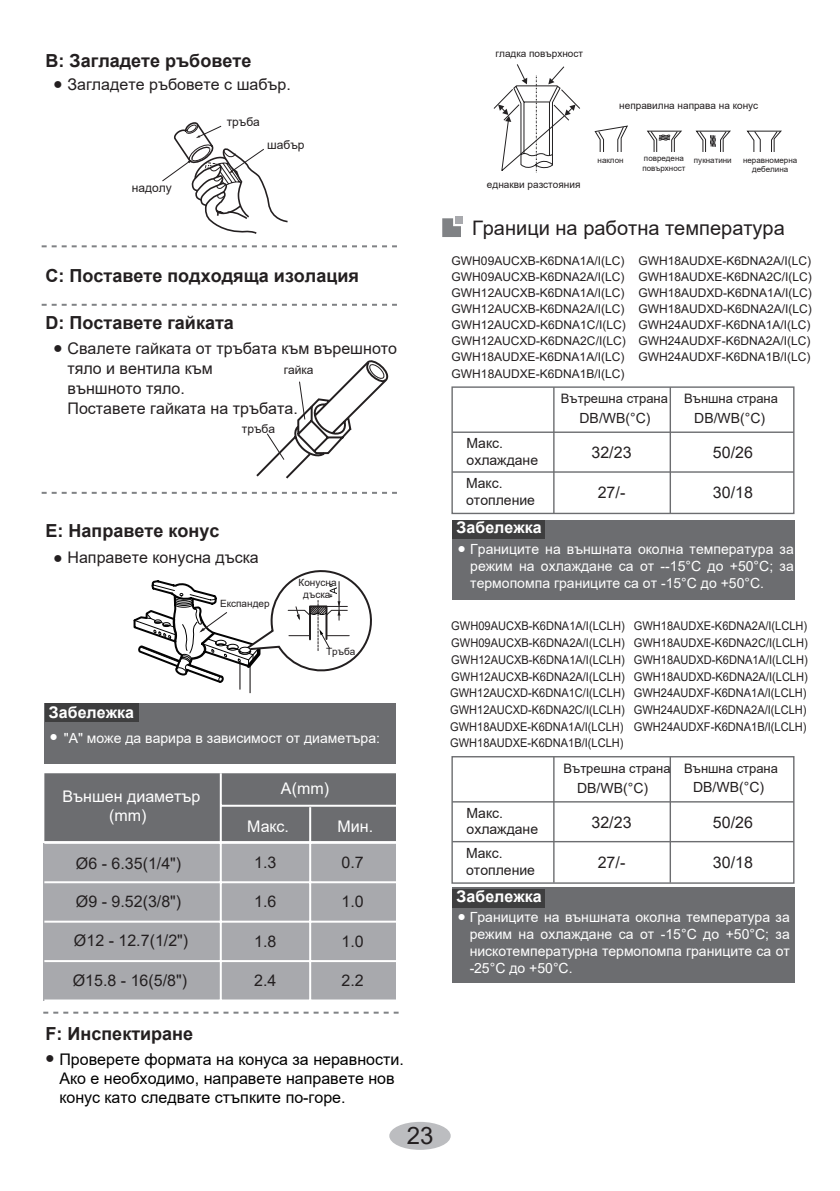
<style>
.page{position:relative;width:840px;height:1191px;background:#fff}
.page>*{position:absolute;margin:0;border:0;box-sizing:border-box;transform-origin:0 0}
.t1{font:24px "Arial";color:#231f20}
.t2{font:20px "Arial";color:#231f20}
.t3{font:700 18px "Arial";color:#231f20}
.t4{font:16px/20px "Arial";color:#231f20}
.t5{font:16px/19.2px "Arial";color:#000}
.t6{font:16px/18.4px "Arial";color:#fff;text-align:center}
.t7{font:700 16px "Arial";color:#fff}
.t8{font:14.2px "Arial";color:#fff}
.t9{font:14px/17px "Arial";color:#fff}
.t10{font:14px/16.8px "Arial";color:#231f20}
.t11{font:14px "Arial";color:#fff}
.t12{font:14px/16.8px "Arial";color:#231f20}
.t13{font:13px "Arial";color:#231f20}
.t14{font:13px "Arial";color:#231f20}
.t15{font:12px/16.8px "Arial";color:#231f20;text-align:justify;scale:.92 1}
.t16{font:12px/16px "Arial";color:#231f20;text-align:justify}
.t17{font:10px/12px "Arial";color:#231f20;text-align:center}
.t18{font:8px/9.6px "Arial";color:#231f20;text-align:center}
.s1{font-size:14.2px}
.s2{font-style:inherit}
</style>
<div class="page">
<div style="left:389px;top:1121px;width:61px;height:28px;background:#bcbdc0;border-radius:50%"></div>
<svg style="left:442px;top:218px;width:18px;height:19px"></svg>
<div style="left:451px;top:386px;width:343px;height:128px;border:1px solid #6c6d70"></div>
<div style="left:452px;top:887px;width:341px;height:96px;background:#6c6d70"></div>
<div style="left:451px;top:756px;width:343px;height:127px;border:1px solid #6c6d70"></div>
<div style="left:452px;top:520px;width:342px;height:79px;background:#6c6d70"></div>
<div style="left:454px;top:216px;width:8px;height:8px;background:#a8a9ad"></div>
<hr style="left:452px;top:431px;width:341px;height:2px;background:#6c6d70">
<hr style="left:452px;top:471px;width:341px;height:2px;background:#6c6d70">
<hr style="left:452px;top:801px;width:341px;height:1px;background:#6c6d70">
<hr style="left:452px;top:841px;width:341px;height:1px;background:#6c6d70">
<hr style="left:553px;top:387px;width:1px;height:126px;background:#6c6d70">
<hr style="left:669px;top:387px;width:1px;height:126px;background:#6c6d70">
<hr style="left:553px;top:756px;width:1px;height:126px;background:#6c6d70">
<hr style="left:669px;top:756px;width:1px;height:126px;background:#6c6d70">
<div style="left:45px;top:703px;width:351px;height:60px;background:#6c6d70"></div>
<div style="left:45px;top:703px;width:93px;height:18px;background:#3e3e3f"></div>
<svg style="left:42px;top:245px;width:355px;height:2px"></svg>
<svg style="left:43px;top:1011px;width:355px;height:2px"></svg>
<svg style="left:42px;top:304px;width:355px;height:2px"></svg>
<svg style="left:42px;top:492px;width:355px;height:2px"></svg>
<svg style="left:256px;top:360px;width:133px;height:119px"></svg>
<svg style="left:133px;top:570px;width:239px;height:123px"></svg>
<div style="left:44px;top:773px;width:352px;height:68px;background:#6c6d70"></div>
<div style="left:43px;top:843px;width:353px;height:157px;background:#a8a9ad"></div>
<hr style="left:220px;top:804px;width:176px;height:2px;background:#fff">
<hr style="left:220px;top:773px;width:2px;height:227px;background:#fff">
<hr style="left:309px;top:807px;width:2px;height:193px;background:#fff">
<hr style="left:44px;top:842px;width:352px;height:2px;background:#fff">
<hr style="left:44px;top:881px;width:352px;height:2px;background:#fff">
<hr style="left:44px;top:920px;width:352px;height:2px;background:#fff">
<hr style="left:44px;top:960px;width:352px;height:2px;background:#fff">
<hr style="left:44px;top:999px;width:352px;height:2px;background:#fff">
<svg style="left:162px;top:122px;width:126px;height:112px"></svg>
<svg style="left:594px;top:125px;width:34px;height:27px"></svg>
<svg style="left:647px;top:130px;width:84px;height:22px"></svg>
<svg style="left:746px;top:130px;width:36px;height:22px"></svg>
<svg style="left:493px;top:64px;width:87px;height:109px"></svg>
<div style="left:452px;top:520px;width:92px;height:19px;background:#3e3e3f"></div>
<div style="left:452px;top:889px;width:92px;height:18px;background:#3e3e3f"></div>
<h3 class="t3" style="left:46px;top:48px;width:207px">B: Загладете ръбовете</h3>
<h3 class="t4" style="left:53px;top:74px;width:239px">● Загладете ръбовете с шабър.</h3>
<p class="t16" style="left:132px;top:180px;width:41px">надолу</p>
<p class="t16" style="left:226px;top:114px;width:35px">тръба</p>
<p class="t16" style="left:267px;top:137px;width:39px">шабър</p>
<h3 class="t3" style="left:46px;top:263px;width:315px">C: Поставете подходяща изолация</h3>
<h3 class="t3" style="left:46px;top:310px;width:190px">D: Поставете гайката</h3>
<h3 class="t4" style="left:53px;top:337px;width:11px">●</h3>
<h3 class="t4" style="left:67px;top:339px;width:331px">Свалете гайката от тръбата към върешното тяло и вентила към</h3>
<p class="t16" style="left:284px;top:361px;width:31px">гайка</p>
<h3 class="t4" style="left:67px;top:379px;width:232px">външното тяло.<br>Поставете гайката на тръбата.</h3>
<p class="t16" style="left:242px;top:421px;width:35px">тръба</p>
<h3 class="t3" style="left:46px;top:518px;width:175px">E: Направете конус</h3>
<h3 class="t4" style="left:53px;top:547px;width:207px">● Направете конусна дъска</h3>
<p class="t17" style="left:220px;top:597px;width:51px">Експандер</p>
<p class="t17" style="left:298px;top:576px;width:39px">Конусна дъска</p>
<p class="t17" style="left:326px;top:645px;width:31px">Тръба</p>
<h3 class="t7" style="left:49px;top:701px;width:86px">Забележка</h3>
<p class="t8" style="left:50px;top:726px;width:10px">●</p>
<p class="t11" style="left:64px;top:728px;width:317px">"A" може да варира в зависимост от диаметъра:</p>
<h3 class="t6" style="left:62px;top:787px;width:139px">Външен диаметър (mm)</h3>
<h3 class="t6" style="left:281px;top:779px;width:49px">A(mm)</h3>
<h3 class="t6" style="left:247px;top:817px;width:43px">Макс.</h3>
<h3 class="t6" style="left:337px;top:817px;width:37px">Мин.</h3>
<h3 class="t4" style="left:76px;top:853px;width:107px">Ø6 - 6.35(1/4")</h3>
<h3 class="t4" style="left:254px;top:852px;width:24px">1.3</h3>
<h3 class="t4" style="left:341px;top:852px;width:24px">0.7</h3>
<h3 class="t4" style="left:76px;top:891px;width:107px">Ø9 - 9.52(3/8")</h3>
<h3 class="t4" style="left:254px;top:891px;width:24px">1.6</h3>
<h3 class="t4" style="left:341px;top:891px;width:24px">1.0</h3>
<h3 class="t4" style="left:74px;top:930px;width:116px">Ø12 - 12.7(1/2")</h3>
<h3 class="t4" style="left:254px;top:931px;width:24px">1.8</h3>
<h3 class="t4" style="left:341px;top:931px;width:24px">1.0</h3>
<h3 class="t4" style="left:73px;top:970px;width:116px">Ø15.8 - 16(5/8")</h3>
<h3 class="t4" style="left:254px;top:970px;width:24px">2.4</h3>
<h3 class="t4" style="left:341px;top:970px;width:24px">2.2</h3>
<h3 class="t3" style="left:46px;top:1020px;width:149px">F: Инспектиране</h3>
<h3 class="t5" style="left:59px;top:1049px;width:346px">Проверете формата на конуса за неравности.<br>Ако е необходимо, направете направете нов конус като следвате стъпките по-горе.</h3>
<h3 class="t4" style="left:45px;top:1047px;width:11px">●</h3>
<h1 class="t1" style="left:406px;top:1119px;width:28px">23</h1>
<p class="t17" style="left:495px;top:48px;width:89px">гладка повърхност</p>
<p class="t17" style="left:619px;top:100px;width:140px">неправилна направа на конус</p>
<p class="t17" style="left:486px;top:179px;width:95px">еднакви разстояния</p>
<p class="t18" style="left:597px;top:156px;width:27px">наклон</p>
<p class="t18" style="left:642px;top:154px;width:45px;text-align:left">повредена повърхност</p>
<p class="t18" style="left:693px;top:155px;width:39px">пукнатини</p>
<p class="t18" style="left:742px;top:155px;width:56px">неравномерна дебелина</p>
<h2 class="t2" style="left:471px;top:214px;width:314px">Граници на работна температура</h2>
<p class="t16" style="left:451px;top:253px;width:176px">GWH09AUCXB-K6DNA1A/I(LC)<br>GWH09AUCXB-K6DNA2A/I(LC)<br>GWH12AUCXB-K6DNA1A/I(LC)<br>GWH12AUCXB-K6DNA2A/I(LC)<br>GWH12AUCXD-K6DNA1C/I(LC)<br>GWH12AUCXD-K6DNA2C/I(LC)<br>GWH18AUDXE-K6DNA1A/I(LC)</p>
<p class="t16" style="left:638px;top:253px;width:175px">GWH18AUDXE-K6DNA2A/I(LC)<br>GWH18AUDXE-K6DNA2C/I(LC)<br>GWH18AUDXD-K6DNA1A/I(LC)<br>GWH18AUDXD-K6DNA2A/I(LC)<br>GWH24AUDXF-K6DNA1A/I(LC)<br>GWH24AUDXF-K6DNA2A/I(LC)<br>GWH24AUDXF-K6DNA1B/I(LC)</p>
<p class="t13" style="left:560px;top:390px;width:108px">Вътрешна страна</p>
<p class="t16" style="left:451px;top:365px;width:174px">GWH18AUDXE-K6DNA1B/I(LC)</p>
<p class="t13" style="left:683px;top:390px;width:95px">Външна страна</p>
<p class="t10" style="left:693px;top:410px;width:72px">DB/WB(°C)</p>
<p class="t10" style="left:579px;top:410px;width:72px">DB/WB(°C)</p>
<p class="t12" style="left:466px;top:434px;width:73px">Макс. охлаждане</p>
<p class="t12" style="left:466px;top:475px;width:70px">Макс. отопление</p>
<h3 class="t7" style="left:456px;top:516px;width:86px">Забележка</h3>
<h3 class="t4" style="left:591px;top:442px;width:42px">32/23</h3>
<h3 class="t4" style="left:712px;top:442px;width:42px">50/26</h3>
<h3 class="t4" style="left:597px;top:482px;width:29px">27/-</h3>
<h3 class="t4" style="left:712px;top:482px;width:42px">30/18</h3>
<p class="t9" style="left:457px;top:540px;width:337px"><span class="s1">●</span> Границите на външната околна температура за</p>
<p class="t9" style="left:470px;top:557px;width:325px">режим на охлаждане са от -<span class="s2">-15°C</span> до +<span class="s2">50°C;</span> за термопомпа границите са от <span class="s2">-15°C</span> до +<span class="s2">50°C.</span></p>
<p class="t15" style="left:633px;top:617px;width:190px">GWH18AUDXE-K6DNA2A/I(LCLH)<br>GWH18AUDXE-K6DNA2C/I(LCLH)<br>GWH18AUDXD-K6DNA1A/I(LCLH)<br>GWH18AUDXD-K6DNA2A/I(LCLH)<br>GWH24AUDXF-K6DNA1A/I(LCLH)<br>GWH24AUDXF-K6DNA2A/I(LCLH)<br>GWH24AUDXF-K6DNA1B/I(LCLH)</p>
<p class="t15" style="left:450px;top:617px;width:191px">GWH09AUCXB-K6DNA1A/I(LCLH)<br>GWH09AUCXB-K6DNA2A/I(LCLH)<br>GWH12AUCXB-K6DNA1A/I(LCLH)<br>GWH12AUCXB-K6DNA2A/I(LCLH)<br>GWH12AUCXD-K6DNA1C/I(LCLH)<br>GWH12AUCXD-K6DNA2C/I(LCLH)<br>GWH18AUDXE-K6DNA1A/I(LCLH)</p>
<p class="t14" style="left:563px;top:759px;width:108px">Вътрешна страна</p>
<p class="t10" style="left:577px;top:779px;width:72px">DB/WB(°C)</p>
<p class="t15" style="left:450px;top:734px;width:190px">GWH18AUDXE-K6DNA1B/I(LCLH)</p>
<p class="t14" style="left:683px;top:759px;width:95px">Външна страна</p>
<p class="t10" style="left:692px;top:778px;width:72px">DB/WB(°C)</p>
<p class="t10" style="left:466px;top:804px;width:73px">Макс. охлаждане</p>
<p class="t10" style="left:466px;top:844px;width:70px">Макс. отопление</p>
<h3 class="t7" style="left:456px;top:885px;width:86px">Забележка</h3>
<h3 class="t4" style="left:591px;top:812px;width:42px">32/23</h3>
<h3 class="t4" style="left:712px;top:812px;width:42px">50/26</h3>
<h3 class="t4" style="left:597px;top:852px;width:29px">27/-</h3>
<h3 class="t4" style="left:712px;top:852px;width:42px">30/18</h3>
<p class="t9" style="left:469px;top:908px;width:321px;text-align:justify;text-indent:-12px"><span class="s1">●</span> Границите на външната околна температура за режим на охлаждане са от -<span class="s2">15°C</span> до +<span class="s2">50°C;</span> за нискотемпературна термопомпа границите са от <span class="s2">-25°C</span> до +<span class="s2">50°C.</span></p>
</div>
